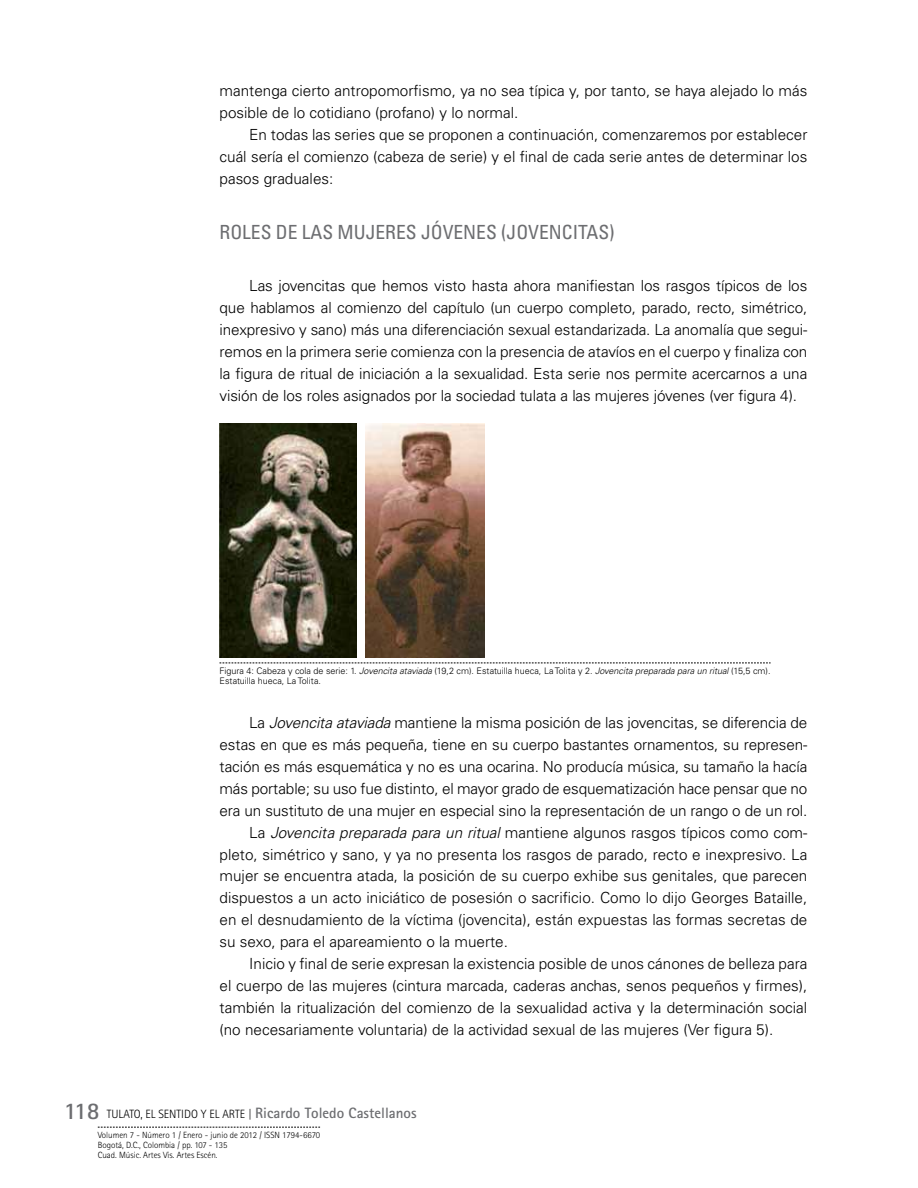
<style>
.page{position:relative;width:918px;height:1188px;background:#fff}
.page>*{position:absolute;margin:0;border:0;box-sizing:border-box;transform-origin:0 0}
.t1{font:condensed 19.5px "Univers LT Std";color:#6d6e71}
.t2{font:300 15.3px/21.9px "Univers LT Std";color:#000;text-align:justify}
.t3{font:700 15px "Rotis Sans Serif Std";color:#6d6e71}
.t4{font:300 12px "Rotis Sans Serif Std";color:#000}
.t5{font:300 9px/10.5px "Univers LT Std";color:#000}
.t6{font:300 9px/9.8px "Rotis Sans Serif Std";color:#000}
.s1{font-style:italic}
.s2{font-weight:700;font-size:24px;color:#6d6e71}
.s3{font-weight:300;font-size:12px;color:#000}
</style>
<div class="page">
<svg style="left:98px;top:1127px;width:222px;height:1px"></svg>
<svg style="left:220px;top:663px;width:551px;height:1px"></svg>
<img style="left:220px;top:423px;width:136px;height:234px">
<img style="left:365px;top:423px;width:120px;height:234px">
<p class="t2" style="left:220px;top:80px;width:589px">mantenga cierto antropomorfismo, ya no sea típica y, por tanto, se haya alejado lo más posible de lo cotidiano (profano) y lo normal.</p>
<p class="t2" style="left:220px;top:124px;width:589px;text-indent:30px">En todas las series que se proponen a continuación, comenzaremos por establecer cuál sería el comienzo (cabeza de serie) y el final de cada serie antes de determinar los pasos graduales:</p>
<p class="t1" style="left:220px;top:219px;width:397px">ROLES DE LAS MUJERES JÓVENES (JOVENCITAS)</p>
<p class="t2" style="left:220px;top:275px;width:589px;text-indent:30px">Las jovencitas que hemos visto hasta ahora manifiestan los rasgos típicos de los que hablamos al comienzo del capítulo (un cuerpo completo, parado, recto, simétrico, inexpresivo y sano) más una diferenciación sexual estandarizada. La anomalía que segui&shy;remos en la primera serie comienza con la presencia de atavíos en el cuerpo y finaliza con la figura de ritual de iniciación a la sexualidad. Esta serie nos permite acercarnos a una visión de los roles asignados por la sociedad tulata a las mujeres jóvenes (ver figura 4).</p>
<p class="t5" style="left:220px;top:665px;width:553px">Figura 4: Cabeza y cola de serie: 1. <span class="s1">Jovencita ataviada</span> (19,2 cm). Estatuilla hueca, La Tolita y 2. <span class="s1">Jovencita preparada para un ritual</span> (15,5 cm).<br>Estatuilla hueca, La Tolita.</p>
<p class="t2" style="left:249px;top:712px;width:560px">La <span class="s1">Jovencita ataviada</span> mantiene la misma posición de las jovencitas, se diferencia de</p>
<p class="t2" style="left:220px;top:734px;width:589px">estas en que es más pequeña, tiene en su cuerpo bastantes ornamentos, su represen-</p>
<p class="t2" style="left:220px;top:756px;width:589px">tación es más esquemática y no es una ocarina. No producía música, su tamaño la hacía</p>
<p class="t2" style="left:220px;top:777px;width:589px">más portable; su uso fue distinto, el mayor grado de esquematización hace pensar que no</p>
<p class="t2" style="left:220px;top:799px;width:589px">era un sustituto de una mujer en especial sino la representación de un rango o de un rol.</p>
<p class="t2" style="left:249px;top:821px;width:560px">La <span class="s1">Jovencita preparada para un ritual</span> mantiene algunos rasgos típicos como com-</p>
<p class="t2" style="left:220px;top:843px;width:589px">pleto, simétrico y sano, y ya no presenta los rasgos de parado, recto e inexpresivo. La</p>
<p class="t2" style="left:220px;top:865px;width:589px">mujer se encuentra atada, la posición de su cuerpo exhibe sus genitales, que parecen</p>
<p class="t2" style="left:220px;top:887px;width:589px">dispuestos a un acto iniciático de posesión o sacrificio. Como lo dijo Georges Bataille,</p>
<p class="t2" style="left:220px;top:909px;width:589px">en el desnudamiento de la víctima (jovencita), están expuestas las formas secretas de</p>
<p class="t2" style="left:220px;top:931px;width:290px">su sexo, para el apareamiento o la muerte.</p>
<p class="t2" style="left:249px;top:953px;width:560px">Inicio y final de serie expresan la existencia posible de unos cánones de belleza para</p>
<p class="t2" style="left:220px;top:975px;width:589px">el cuerpo de las mujeres (cintura marcada, caderas anchas, senos pequeños y firmes),</p>
<p class="t2" style="left:220px;top:996px;width:589px">también la ritualización del comienzo de la sexualidad activa y la determinación social</p>
<p class="t2" style="left:220px;top:1018px;width:555px">(no necesariamente voluntaria) de la actividad sexual de las mujeres (Ver figura 5).</p>
<p class="t4" style="left:64px;top:1107px;width:55px"><span class="s2">118</span> Tulat</p>
<p class="t4" style="left:134px;top:1107px;width:31px">o, el sentid</p>
<p class="t4" style="left:191px;top:1107px;width:38px">o yel arte</p>
<p class="t3" style="left:248px;top:1103px;width:170px"><span class="s3">|</span> Ricardo Toledo Castellanos</p>
<p class="t6" style="left:98px;top:1130px;width:224px">Volumen 7 - Número 1 / Enero - junio de 2012 / ISSN 1794-6670<br>Bogotá, D.C., Colombia / pp. 107 - 135<br>Cuad. Músic. Artes Vis. Artes Escén.</p>
</div>
